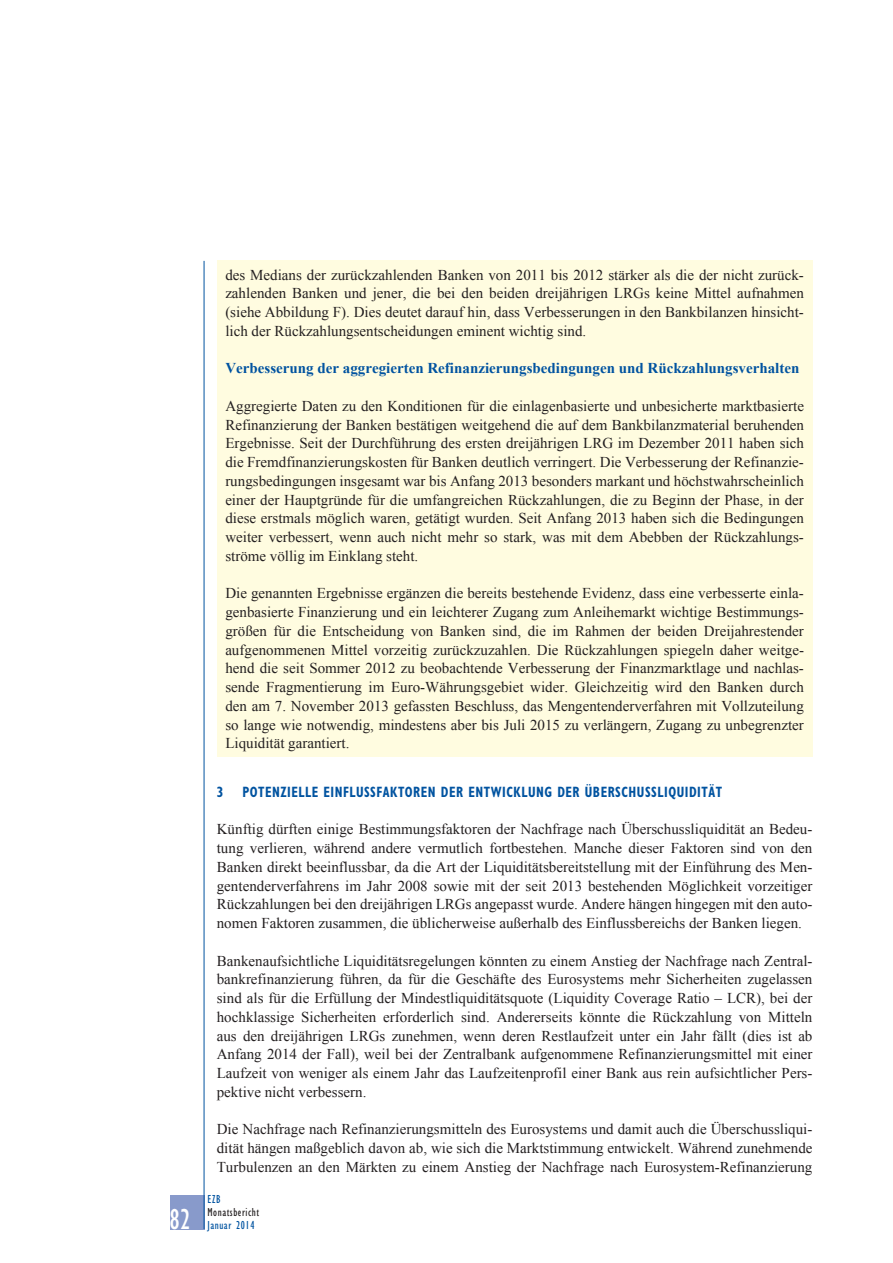
<style>
.page{position:relative;width:893px;height:1263px;background:#fff}
.page>*{position:absolute;margin:0;border:0;box-sizing:border-box;transform-origin:0 0}
.t1{font:condensed 30px "Gill Sans Myriad";color:#fff;scale:.95 1}
.t2{font:15px/18.8px "Times New Roman WGL";color:#231f20;text-align:justify}
.t3{font:700 15px "Times New Roman WGL";color:#0153a0}
.t4{font:700 condensed 15px "Gill Sans Myriad";letter-spacing:.04em;color:#0153a0;scale:.85 1}
.t5{font:condensed 12px "Gill Sans Myriad";letter-spacing:.05em;color:#0153a0;scale:.95 1}
.t6{font:condensed 12px "Gill Sans Myriad";letter-spacing:.05em;color:#231f20;scale:.95 1}
</style>
<div class="page">
<div style="left:170px;top:1195px;width:34px;height:34px;background:#889acb"></div>
<hr style="left:204px;top:261px;width:1px;height:968px;background:#0153a0">
<div style="left:217px;top:261px;width:595px;height:496px;background:#fffce0"></div>
<h1 class="t1" style="left:170px;top:1210px;width:23px">82</h1>
<p class="t2" style="left:225px;top:267px;width:580px">des Medians der zurückzahlenden Banken von 2011 bis 2012 stärker als die der nicht zurück&shy;zahlenden Banken und jener, die bei den beiden dreijährigen LRGs keine Mittel aufnahmen (siehe Abbildung F). Dies deutet darauf hin, dass Verbesserungen in den Bankbilanzen hinsicht&shy;lich der Rückzahlungsentscheidungen eminent wichtig sind.</p>
<p class="t3" style="left:225px;top:363px;width:575px">Verbesserung der aggregierten Refinanzierungsbedingungen und Rückzahlungsverhalten</p>
<p class="t2" style="left:225px;top:398px;width:580px">Aggregierte Daten zu den Konditionen für die einlagenbasierte und unbesicherte marktbasierte Refinanzierung der Banken bestätigen weitgehend die auf dem Bankbilanzmaterial beruhenden Ergebnisse. Seit der Durchführung des ersten dreijährigen LRG im Dezember 2011 haben sich die Fremdfinanzierungskosten für Banken deutlich verringert. Die Verbesserung der Refinanzie&shy;rungsbedingungen insgesamt war bis Anfang 2013 besonders markant und höchstwahrscheinlich einer der Hauptgründe für die umfangreichen Rückzahlungen, die zu Beginn der Phase, in der diese erstmals möglich waren, getätigt wurden. Seit Anfang 2013 haben sich die Bedingungen weiter verbessert, wenn auch nicht mehr so stark, was mit dem Abebben der Rückzahlungs&shy;ströme völlig im Einklang steht.</p>
<p class="t2" style="left:225px;top:585px;width:580px">Die genannten Ergebnisse ergänzen die bereits bestehende Evidenz, dass eine verbesserte einla&shy;genbasierte Finanzierung und ein leichterer Zugang zum Anleihemarkt wichtige Bestimmungs&shy;größen für die Entscheidung von Banken sind, die im Rahmen der beiden Dreijahrestender aufgenommenen Mittel vorzeitig zurückzuzahlen. Die Rückzahlungen spiegeln daher weitge&shy;hend die seit Sommer 2012 zu beobachtende Verbesserung der Finanzmarktlage und nachlas&shy;sende Fragmentierung im Euro-Währungsgebiet wider. Gleichzeitig wird den Banken durch den am 7. November 2013 gefassten Beschluss, das Mengentenderverfahren mit Vollzuteilung so lange wie notwendig, mindestens aber bis Juli 2015 zu verlängern, Zugang zu unbegrenzter Liquidität garantiert.</p>
<p class="t4" style="left:217px;top:787px;width:9px">3</p>
<p class="t4" style="left:242px;top:787px;width:566px">POTENZIELLE EINFLUSSFAKTOREN DER ENTWICKLUNG DER ÜBERSCHUSSLIQUIDITÄT</p>
<p class="t2" style="left:217px;top:822px;width:597px">Künftig dürften einige Bestimmungsfaktoren der Nachfrage nach Überschussliquidität an Bedeu&shy;tung verlieren, während andere vermutlich fortbestehen. Manche dieser Faktoren sind von den Banken direkt beeinflussbar, da die Art der Liquiditätsbereitstellung mit der Einführung des Men&shy;gentenderverfahrens im Jahr 2008 sowie mit der seit 2013 bestehenden Möglichkeit vorzeitiger Rückzahlungen bei den dreijährigen LRGs angepasst wurde. Andere hängen hingegen mit den auto&shy;nomen Faktoren zusammen, die üblicherweise außerhalb des Einflussbereichs der Banken liegen.</p>
<p class="t2" style="left:217px;top:953px;width:597px">Bankenaufsichtliche Liquiditätsregelungen könnten zu einem Anstieg der Nachfrage nach Zentral&shy;bankrefinanzierung führen, da für die Geschäfte des Eurosystems mehr Sicherheiten zugelassen sind als für die Erfüllung der Mindestliquiditätsquote (Liquidity Coverage Ratio – LCR), bei der hochklassige Sicherheiten erforderlich sind. Andererseits könnte die Rückzahlung von Mitteln aus den dreijährigen LRGs zunehmen, wenn deren Restlaufzeit unter ein Jahr fällt (dies ist ab Anfang 2014 der Fall), weil bei der Zentralbank aufgenommene Refinanzierungsmittel mit einer Laufzeit von weniger als einem Jahr das Laufzeitenprofil einer Bank aus rein aufsichtlicher Pers&shy;pektive nicht verbessern.</p>
<p class="t2" style="left:217px;top:1122px;width:597px">Die Nachfrage nach Refinanzierungsmitteln des Eurosystems und damit auch die Überschussliqui&shy;dität hängen maßgeblich davon ab, wie sich die Marktstimmung entwickelt. Während zunehmende Turbulenzen an den Märkten zu einem Anstieg der Nachfrage nach Eurosystem-Refinanzierung</p>
<p class="t5" style="left:207px;top:1195px;width:15px">EZB</p>
<p class="t6" style="left:207px;top:1208px;width:56px">Monatsbericht</p>
<p class="t5" style="left:207px;top:1222px;width:51px">Januar 2014</p>
</div>
